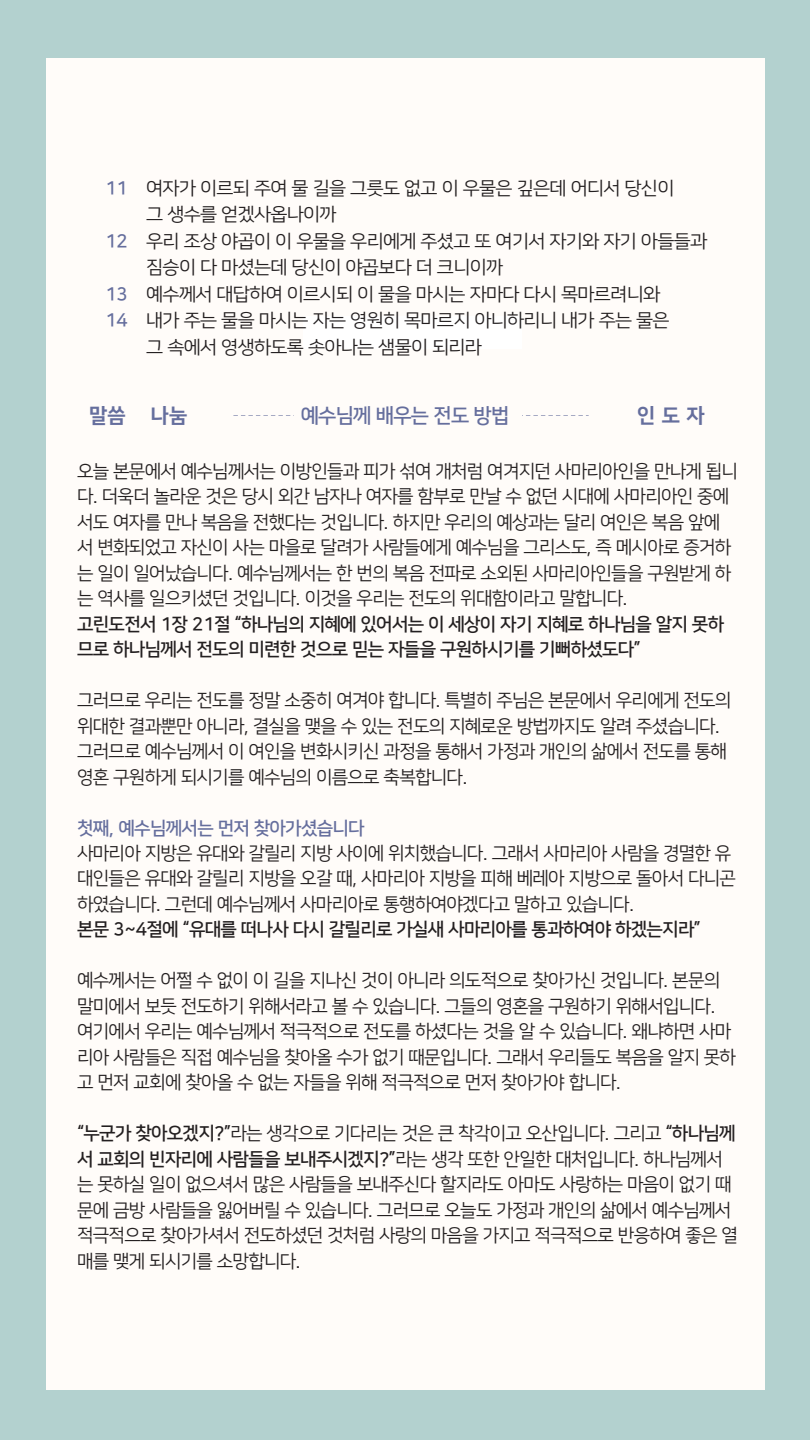
<style>
.page{position:relative;width:810px;height:1440px;background:#b3d1cf}
.page>*{position:absolute;margin:0;border:0;box-sizing:border-box;transform-origin:0 0}
.t1{font:20.33px "Nanum Square ac B";color:#656e9d}
.t2{font:20.33px "Nanum Square ac EB";color:#656e9d}
.t3{font:18.3px/25.5px "Nanum Square ac R";color:#231f20}
.t4{font:18.3px/26.5px "Nanum Square ac R";color:#231f20;scale:1.04 1}
.t5{font:18.3px/25.5px "Nanum Square ac B";color:#231f20}
.t6{font:18.3px/26.5px "Nanum Square ac B";color:#656e9d}
.s1{font-family:"Nanum Square ac B"}
.s2{font-family:"Nanum Square ac R"}
</style>
<div class="page">
<div style="left:46px;top:58px;width:719px;height:1332px;background:#fffcf9"></div>
<svg style="left:234px;top:415px;width:354px;height:1px"></svg>
<div style="left:303px;top:316px;width:218px;height:33px;background:#fff"></div>
<div style="left:294px;top:402px;width:227px;height:27px;background:#fffcf9"></div>
<p class="t6" style="left:105px;top:175px;width:24px">11</p>
<p class="t6" style="left:105px;top:228px;width:24px">12</p>
<p class="t6" style="left:105px;top:281px;width:24px">13<br>14</p>
<p class="t4" style="left:147px;top:175px;width:540px">여자가 이르되 주여 물 길을 그릇도 없고 이 우물은 깊은데 어디서 당신이<br>그 생수를 얻겠사옵나이까<br>우리 조상 야곱이 이 우물을 우리에게 주셨고 또 여기서 자기와 자기 아들들과 짐승이 다 마셨는데 당신이 야곱보다 더 크니이까<br>예수께서 대답하여 이르시되 이 물을 마시는 자마다 다시 목마르려니와<br>내가 주는 물을 마시는 자는 영원히 목마르지 아니하리니 내가 주는 물은<br>그 속에서 영생하도록 솟아나는 샘물이 되리라</p>
<p class="t2" style="left:89px;top:404px;width:38px">말씀</p>
<p class="t2" style="left:151px;top:404px;width:38px">나눔</p>
<p class="t2" style="left:637px;top:405px;width:68px">인 도 자</p>
<p class="t3" style="left:77px;top:459px;width:662px">오늘 본문에서 예수님께서는 이방인들과 피가 섞여 개처럼 여겨지던 사마리아인을 만나게 됩니 다. 더욱더 놀라운 것은 당시 외간 남자나 여자를 함부로 만날 수 없던 시대에 사마리아인 중에 서도 여자를 만나 복음을 전했다는 것입니다. 하지만 우리의 예상과는 달리 여인은 복음 앞에 서 변화되었고 자신이 사는 마을로 달려가 사람들에게 예수님을 그리스도, 즉 메시아로 증거하 는 일이 일어났습니다. 예수님께서는 한 번의 복음 전파로 소외된 사마리아인들을 구원받게 하 는 역사를 일으키셨던 것입니다. 이것을 우리는 전도의 위대함이라고 말합니다.</p>
<p class="t5" style="left:77px;top:612px;width:648px">고린도전서 1장 21절 “하나님의 지혜에 있어서는 이 세상이 자기 지혜로 하나님을 알지 못하 므로 하나님께서 전도의 미련한 것으로 믿는 자들을 구원하시기를 기뻐하셨도다”</p>
<p class="t3" style="left:77px;top:688px;width:655px">그러므로 우리는 전도를 정말 소중히 여겨야 합니다. 특별히 주님은 본문에서 우리에게 전도의 위대한 결과뿐만 아니라, 결실을 맺을 수 있는 전도의 지혜로운 방법까지도 알려 주셨습니다. 그러므로 예수님께서 이 여인을 변화시키신 과정을 통해서 가정과 개인의 삶에서 전도를 통해 영혼 구원하게 되시기를 예수님의 이름으로 축복합니다.</p>
<p class="t6" style="left:77px;top:815px;width:289px">첫째, 예수님께서는 먼저 찾아가셨습니다</p>
<p class="t3" style="left:77px;top:841px;width:660px">사마리아 지방은 유대와 갈릴리 지방 사이에 위치했습니다. 그래서 사마리아 사람을 경멸한 유 대인들은 유대와 갈릴리 지방을 오갈 때, 사마리아 지방을 피해 베레아 지방으로 돌아서 다니곤 하였습니다. 그런데 예수님께서 사마리아로 통행하여야겠다고 말하고 있습니다.</p>
<p class="t5" style="left:77px;top:917px;width:625px">본문 3~4절에 “유대를 떠나사 다시 갈릴리로 가실새 사마리아를 통과하여야 하겠는지라”</p>
<p class="t3" style="left:77px;top:968px;width:660px">예수께서는 어쩔 수 없이 이 길을 지나신 것이 아니라 의도적으로 찾아가신 것입니다. 본문의 말미에서 보듯 전도하기 위해서라고 볼 수 있습니다. 그들의 영혼을 구원하기 위해서입니다. 여기에서 우리는 예수님께서 적극적으로 전도를 하셨다는 것을 알 수 있습니다. 왜냐하면 사마 리아 사람들은 직접 예수님을 찾아올 수가 없기 때문입니다. 그래서 우리들도 복음을 알지 못하 고 먼저 교회에 찾아올 수 없는 자들을 위해 적극적으로 먼저 찾아가야 합니다.</p>
<p class="t3" style="left:77px;top:1121px;width:659px"><span class="s1">“누군가 찾아오겠지?”</span>라는 생각으로 기다리는 것은 큰 착각이고 오산입니다. 그리고 <span class="s1">“하나님께</span></p>
<p class="t5" style="left:77px;top:1146px;width:647px">서 교회의 빈자리에 사람들을 보내주시겠지?”<span class="s2">라는 생각 또한 안일한 대처입니다. 하나님께서</span></p>
<p class="t3" style="left:77px;top:1172px;width:662px">는 못하실 일이 없으셔서 많은 사람들을 보내주신다 할지라도 아마도 사랑하는 마음이 없기 때 문에 금방 사람들을 잃어버릴 수 있습니다. 그러므로 오늘도 가정과 개인의 삶에서 예수님께서 적극적으로 찾아가셔서 전도하셨던 것처럼 사랑의 마음을 가지고 적극적으로 반응하여 좋은 열 매를 맺게 되시기를 소망합니다.</p>
<p class="t1" style="left:301px;top:404px;width:209px">예수님께 배우는 전도 방법</p>
</div>
